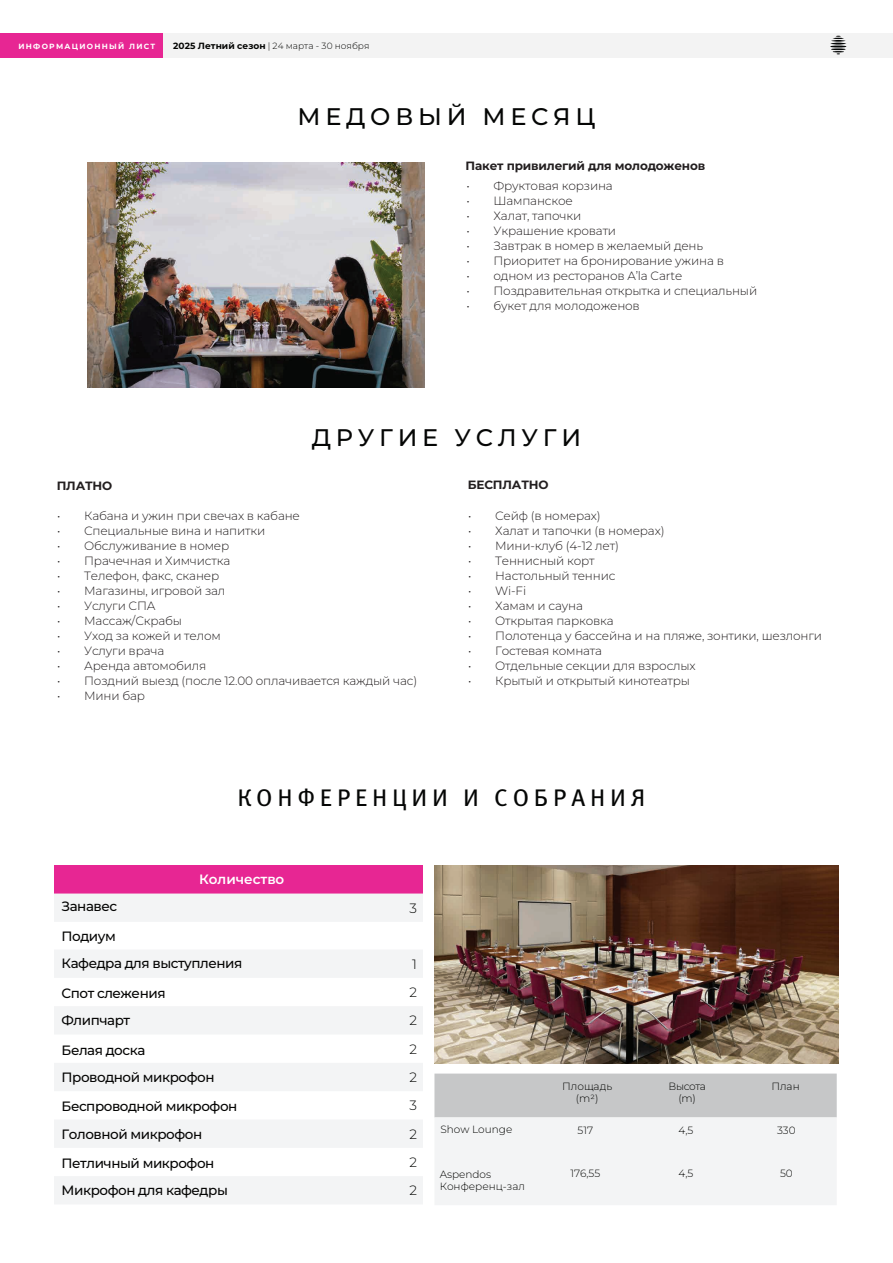
<style>
.page{position:relative;width:893px;height:1263px;background:#fff}
.page>*{position:absolute;margin:0;border:0;box-sizing:border-box;transform-origin:0 0}
.t1{font:500 24px "Montserrat";letter-spacing:.2em;color:#050605}
.t2{font:24px "Meta Pro";letter-spacing:.2em;color:#050605}
.t3{font:500 13.5px/27px "Montserrat";letter-spacing:-.035em;color:#050504}
.t4{font:600 13.5px "Montserrat";letter-spacing:-.005em;color:#fff}
.t5{font:300 13.5px/28.3px "Montserrat";color:#040503;text-align:justify}
.t6{font:300 12px "Montserrat";letter-spacing:-.015em;color:#231f20}
.t7{font:700 12px "Montserrat";letter-spacing:-.015em;color:#231f20}
.t8{font:300 10.5px/12.6px "Montserrat";color:#040503;text-align:center}
.t9{font:300 9px "Montserrat";color:#040503}
.t10{font:700 7.5px "Montserrat";letter-spacing:.17em;color:#fff}
.s1{font-weight:700}
</style>
<div class="page">
<img style="left:88px;top:162px;width:336px;height:226px">
<div style="left:54px;top:865px;width:369px;height:28px;background:#e72693"></div>
<svg style="left:54px;top:893px;width:369px;height:311px;fill:#f3f4f5"></svg>
<img style="left:434px;top:865px;width:404px;height:198px">
<svg style="left:434px;top:1073px;width:403px;height:132px"></svg>
<div style="left:144px;top:33px;width:749px;height:24px;background:#f3f3f3"></div>
<div style="left:0;top:33px;width:162px;height:24px;background:#e72693"></div>
<svg style="left:830px;top:36px;width:16px;height:18px"></svg>
<p class="t10" style="left:18px;top:41px;width:138px">ИНФОРМАЦИОННЫЙ ЛИСТ</p>
<p class="t9" style="left:173px;top:40px;width:198px"><span class="s1">2025 Летний сезон</span> | 24 марта - 30 ноября</p>
<h1 class="t1" style="left:297px;top:100px;width:300px">МЕДОВЫЙ МЕСЯЦ</h1>
<p class="t7" style="left:465px;top:158px;width:241px">Пакет привилегий для молодоженов</p>
<p class="t6" style="left:466px;top:178px;width:148px">• Фруктовая корзина</p>
<p class="t6" style="left:466px;top:193px;width:108px">• Шампанское</p>
<p class="t6" style="left:466px;top:208px;width:116px">• Халат, тапочки</p>
<p class="t6" style="left:466px;top:223px;width:151px">• Украшение кровати</p>
<p class="t6" style="left:466px;top:238px;width:238px">• Завтрак в номер в желаемый день</p>
<p class="t6" style="left:466px;top:253px;width:259px">• Приоритет на бронирование ужина в</p>
<p class="t6" style="left:466px;top:268px;width:217px">• одном из ресторанов A’la Carte</p>
<p class="t6" style="left:466px;top:283px;width:292px">• Поздравительная открытка и специальный</p>
<p class="t6" style="left:466px;top:298px;width:175px">• букет для молодоженов</p>
<h1 class="t1" style="left:312px;top:421px;width:271px">ДРУГИЕ УСЛУГИ</h1>
<p class="t7" style="left:57px;top:478px;width:57px">ПЛАТНО</p>
<p class="t7" style="left:468px;top:477px;width:82px">БЕСПЛАТНО</p>
<p class="t6" style="left:57px;top:507px;width:244px">• Кабана и ужин при свечах в кабане</p>
<p class="t6" style="left:57px;top:522px;width:210px">• Специальные вина и напитки</p>
<p class="t6" style="left:57px;top:537px;width:174px">• Обслуживание в номер</p>
<p class="t6" style="left:57px;top:552px;width:175px">• Прачечная и Химчистка</p>
<p class="t6" style="left:57px;top:567px;width:164px">• Телефон, факс, сканер</p>
<p class="t6" style="left:57px;top:582px;width:170px">• Магазины, игровой зал</p>
<p class="t6" style="left:57px;top:597px;width:100px">• Услуги СПА</p>
<p class="t6" style="left:57px;top:612px;width:126px">• Массаж/Скрабы</p>
<p class="t6" style="left:57px;top:627px;width:165px">• Уход за кожей и телом</p>
<p class="t6" style="left:57px;top:642px;width:109px">• Услуги врача</p>
<p class="t6" style="left:57px;top:657px;width:151px">• Аренда автомобиля</p>
<p class="t6" style="left:57px;top:672px;width:362px">• Поздний выезд (после 12.00 оплачивается каждый час)</p>
<p class="t6" style="left:57px;top:687px;width:89px">• Мини бар</p>
<p class="t6" style="left:468px;top:507px;width:134px">• Сейф (в номерах)</p>
<p class="t6" style="left:468px;top:522px;width:198px">• Халат и тапочки (в номерах)</p>
<p class="t6" style="left:468px;top:537px;width:152px">• Мини-клуб (4-12 лет)</p>
<p class="t6" style="left:468px;top:552px;width:128px">• Теннисный корт</p>
<p class="t6" style="left:468px;top:567px;width:149px">• Настольный теннис</p>
<p class="t6" style="left:468px;top:582px;width:59px">• Wi-Fi</p>
<p class="t6" style="left:468px;top:597px;width:116px">• Хамам и сауна</p>
<p class="t6" style="left:468px;top:612px;width:147px">• Открытая парковка</p>
<p class="t6" style="left:468px;top:627px;width:355px">• Полотенца у бассейна и на пляже, зонтики, шезлонги</p>
<p class="t6" style="left:468px;top:642px;width:135px">• Гостевая комната</p>
<p class="t6" style="left:468px;top:657px;width:229px">• Отдельные секции для взрослых</p>
<p class="t6" style="left:468px;top:672px;width:223px">• Крытый и открытый кинотеатры</p>
<h1 class="t2" style="left:238px;top:780px;width:409px">КОНФЕРЕНЦИИ И СОБРАНИЯ</h1>
<p class="t4" style="left:199px;top:870px;width:87px">Количество</p>
<p class="t3" style="left:62px;top:892px;width:57px">Занавес</p>
<p class="t3" style="left:62px;top:922px;width:182px">Подиум<br>Кафедра для выступления</p>
<p class="t3" style="left:62px;top:979px;width:106px">Спот слежения<br>Флипчарт</p>
<p class="t3" style="left:62px;top:1036px;width:155px">Белая доска<br>Проводной микрофон</p>
<p class="t3" style="left:62px;top:1091px;width:177px;line-height:28.5px">Беспроводной микрофон<br>Головной микрофон<br>Петличный микрофон</p>
<p class="t3" style="left:62px;top:1176px;width:168px">Микрофон для кафедры</p>
<p class="t5" style="left:409px;top:893px;width:9px">3</p>
<p class="t5" style="left:409px;top:949px;width:9px">1<br>2<br>2<br>2<br>2<br>3<br>2<br>2<br>2</p>
<p class="t8" style="left:440px;top:1123px;width:73px">Show Lounge</p>
<p class="t8" style="left:440px;top:1167px;width:87px;text-align:left">Aspendos<br>Конференц-зал</p>
<p class="t8" style="left:562px;top:1079px;width:52px">Площадь (m2)</p>
<p class="t8" style="left:668px;top:1079px;width:39px">Высота (m)</p>
<p class="t8" style="left:771px;top:1079px;width:30px">План</p>
<p class="t8" style="left:577px;top:1123px;width:17px">517</p>
<p class="t8" style="left:678px;top:1123px;width:17px">4,5</p>
<p class="t8" style="left:777px;top:1123px;width:20px">330</p>
<p class="t8" style="left:570px;top:1167px;width:31px">176,55</p>
<p class="t8" style="left:678px;top:1167px;width:17px">4,5</p>
<p class="t8" style="left:780px;top:1167px;width:14px">50</p>
</div>
